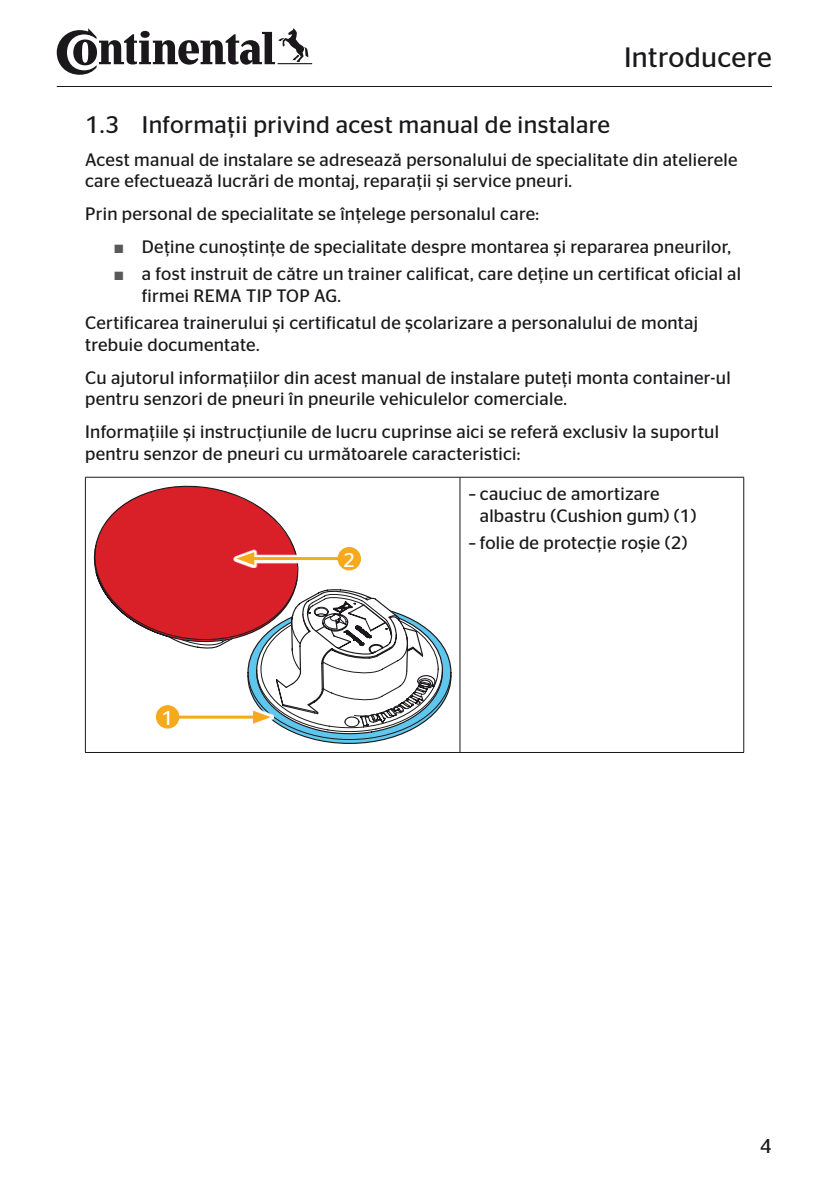
<style>
.page{position:relative;width:840px;height:1191px;background:#fff}
.page>*{position:absolute;margin:0;border:0;box-sizing:border-box;transform-origin:0 0}
.t1{font:28px "Continental Stag Sans";letter-spacing:.015em;color:#1a181b}
.t2{font:24px "Continental Stag Sans";letter-spacing:.015em;color:#1a181b}
.t3{font:20px "Continental Stag Sans";color:#fff}
.t4{font:20px "Continental Stag Sans";color:#1a181b}
.t5{font:18px/21.6px "Continental Stag Sans";letter-spacing:.015em;color:#1a181b}
.s1{font-family:"Arial";color:#59595b}
</style>
<div class="page">
<hr style="left:57px;top:86px;width:714px;height:1px;background:#1a181b">
<svg style="left:57px;top:28px;width:255px;height:47px"></svg>
<hr style="left:85px;top:477px;width:374px;height:1px;background:#1a181b">
<hr style="left:85px;top:477px;width:1px;height:275px;background:#1a181b">
<hr style="left:459px;top:477px;width:284px;height:1px;background:#1a181b">
<hr style="left:459px;top:477px;width:1px;height:275px;background:#1a181b">
<hr style="left:743px;top:477px;width:1px;height:275px;background:#1a181b">
<hr style="left:85px;top:752px;width:374px;height:1px;background:#1a181b">
<hr style="left:459px;top:752px;width:284px;height:1px;background:#1a181b">
<svg style="left:94px;top:486px;width:357px;height:258px"></svg>
<div style="left:341px;top:551px;width:16px;height:15px;background:#f5a91c;border-radius:50%"></div>
<div style="left:337px;top:547px;width:24px;height:23px;border:8px solid #f5a91c;border-radius:50%"></div>
<h1 class="t1" style="left:623px;top:41px;width:149px">Introducere</h1>
<h2 class="t2" style="left:85px;top:111px;width:526px">1.3 Informaţii privind acest manual de instalare</h2>
<p class="t5" style="left:85px;top:148px;width:653px">Acest manual de instalare se adresează personalului de specialitate din atelierele care efectuează lucrări de montaj, reparații și service pneuri.</p>
<p class="t5" style="left:85px;top:203px;width:455px">Prin personal de specialitate se înțelege personalul care:</p>
<p class="t5" style="left:113px;top:236px;width:618px"><span class="s1">■</span> Deține cunoștințe de specialitate despre montarea și repararea pneurilor,</p>
<p class="t5" style="left:142px;top:263px;width:600px;text-indent:-28px"><span class="s1">■</span> a fost instruit de către un trainer calificat, care deține un certificat oficial al firmei REMA TIP TOP AG.</p>
<p class="t5" style="left:85px;top:312px;width:614px">Certificarea trainerului și certificatul de școlarizare a personalului de montaj trebuie documentate.</p>
<p class="t5" style="left:85px;top:366px;width:646px">Cu ajutorul informațiilor din acest manual de instalare puteți monta container-ul pentru senzori de pneuri în pneurile vehiculelor comerciale.</p>
<p class="t5" style="left:85px;top:421px;width:635px">Informațiile și instrucțiunile de lucru cuprinse aici se referă exclusiv la suportul pentru senzor de pneuri cu următoarele caracteristici:</p>
<p class="t3" style="left:161px;top:706px;width:13px">1</p>
<p class="t3" style="left:343px;top:548px;width:13px">2</p>
<p class="t5" style="left:479px;top:483px;width:218px;text-indent:-11px">– cauciuc de amortizare albastru (Cushion gum) (1)</p>
<p class="t5" style="left:468px;top:532px;width:220px">– folie de protecție roșie (2)</p>
<p class="t4" style="left:759px;top:1134px;width:13px">4</p>
</div>
